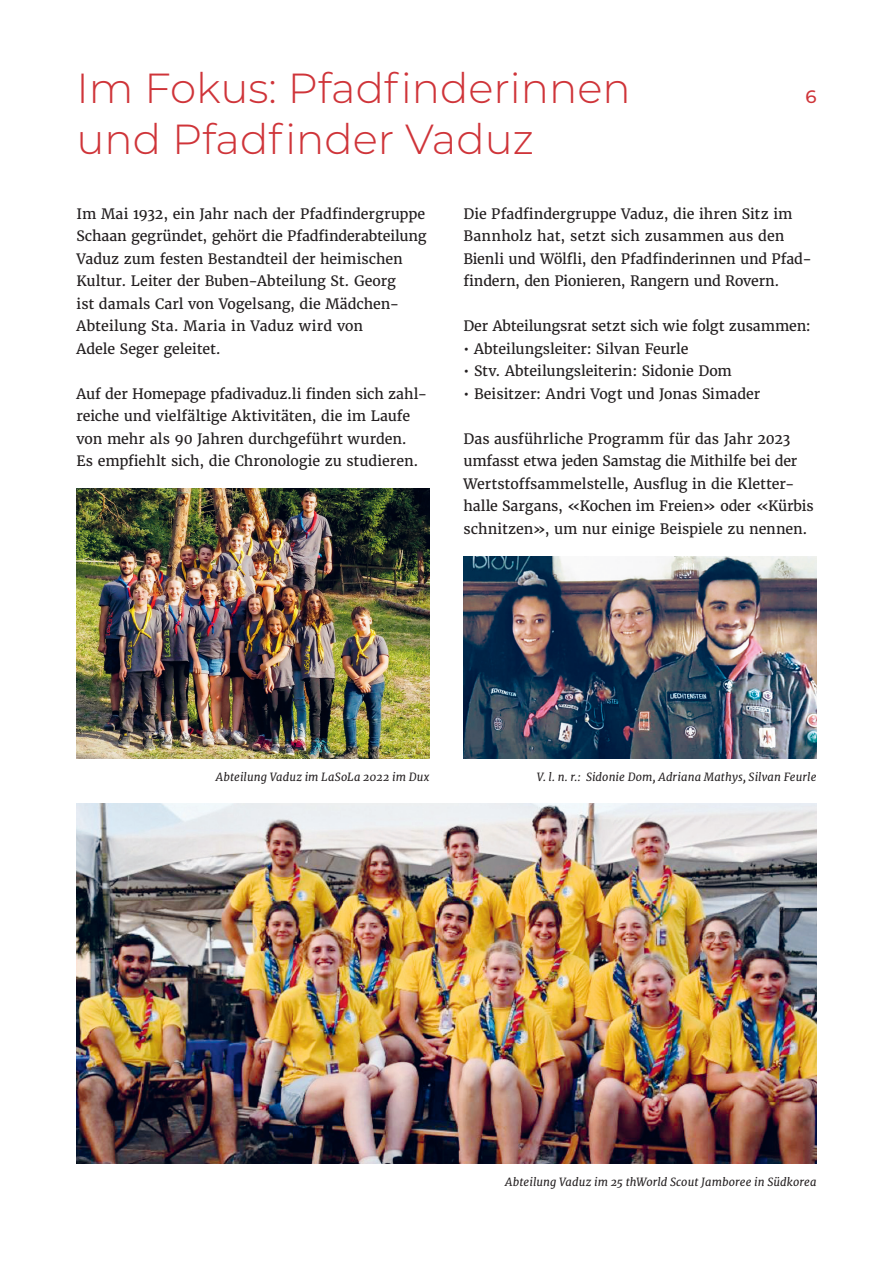
<style>
.page{position:relative;width:893px;height:1263px;background:#fff}
.page>*{position:absolute;margin:0;border:0;box-sizing:border-box;transform-origin:0 0}
.t1{font:300 42px/51px "Montserrat";color:#cf3439}
.t2{font:500 18px "Montserrat";color:#cf3439}
.t3{font:14.25px/22.5px "Merriweather";letter-spacing:-.005em;color:#231f20}
.t4{font:italic 11.25px "Merriweather";letter-spacing:.01em;color:#231f20}
</style>
<div class="page">
<img style="left:463px;top:556px;width:353px;height:203px">
<img style="left:77px;top:804px;width:739px;height:360px">
<img style="left:77px;top:489px;width:352px;height:270px">
<h1 class="t1" style="left:77px;top:61px;width:556px">Im Fokus: Pfadfinderinnen und Pfadfinder Vaduz</h1>
<p class="t2" style="left:805px;top:84px;width:13px">6</p>
<p class="t3" style="left:77px;top:202px;width:351px">Im Mai 1932, ein Jahr nach der Pfadfindergruppe Schaan gegründet, gehört die Pfadfinderabteilung Vaduz zum festen Bestandteil der heimischen Kultur. Leiter der Buben-Abteilung St. Georg<br>ist damals Carl von Vogelsang, die Mädchen-Abteilung Sta. Maria in Vaduz wird von<br>Adele Seger geleitet.</p>
<p class="t3" style="left:77px;top:382px;width:352px">Auf der Homepage pfadivaduz.li finden sich zahl&shy;reiche und vielfältige Aktivitäten, die im Laufe von mehr als 90 Jahren durchgeführt wurden.<br>Es empfiehlt sich, die Chronologie zu studieren.</p>
<p class="t3" style="left:463px;top:202px;width:350px">Die Pfadfindergruppe Vaduz, die ihren Sitz im Bannholz hat, setzt sich zusammen aus den Bienli und Wölfli, den Pfadfinderinnen und Pfad&shy;findern, den Pionieren, Rangern und Rovern.</p>
<p class="t3" style="left:463px;top:315px;width:349px">Der Abteilungsrat setzt sich wie folgt zusammen:</p>
<p class="t3" style="left:463px;top:337px;width:227px">• Abteilungsleiter: Silvan Feurle</p>
<p class="t3" style="left:463px;top:360px;width:270px">• Stv. Abteilungsleiterin: Sidonie Dom</p>
<p class="t3" style="left:463px;top:382px;width:298px">• Beisitzer: Andri Vogt und Jonas Simader</p>
<p class="t3" style="left:463px;top:427px;width:352px">Das ausführliche Programm für das Jahr 2023 umfasst etwa jeden Samstag die Mithilfe bei der Wertstoffsammelstelle, Ausflug in die Kletter&shy;halle Sargans, «Kochen im Freien» oder «Kürbis schnitzen», um nur einige Beispiele zu nennen.</p>
<p class="t4" style="left:216px;top:770px;width:215px">Abteilung Vaduz im LaSoLa 2022 im Dux</p>
<p class="t4" style="left:537px;top:770px;width:281px">V. l. n. r.: Sidonie Dom, Adriana Mathys, Silvan Feurle</p>
<p class="t4" style="left:505px;top:1175px;width:313px">Abteilung Vaduz im 25 thWorld Scout Jamboree in Südkorea</p>
</div>
